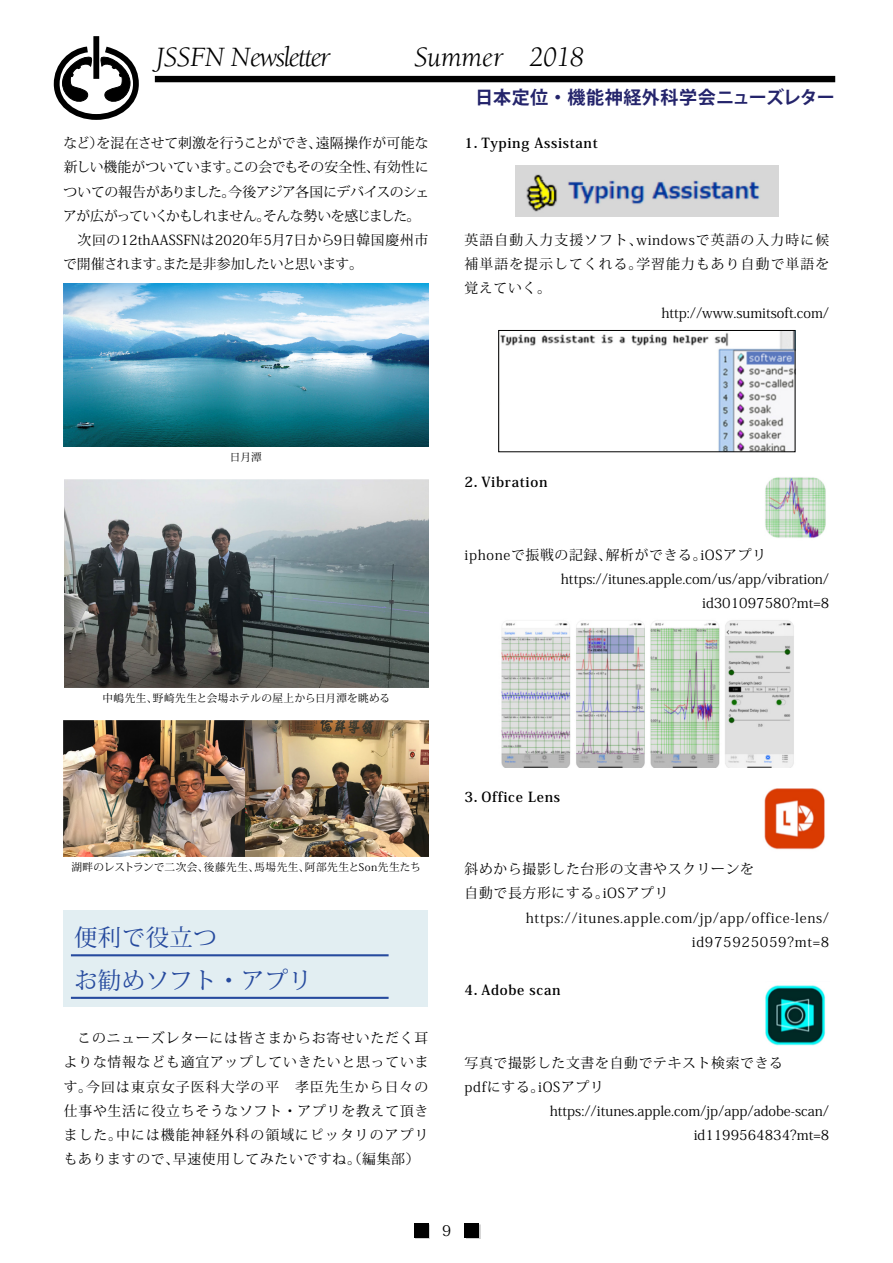
<style>
.page{position:relative;width:893px;height:1263px;background:#fff}
.page>*{position:absolute;margin:0;border:0;box-sizing:border-box;transform-origin:0 0}
.t1{font:italic 28.65px "Berkeley";letter-spacing:-.06em;color:#000}
.t2{font:italic 28.65px "Berkeley";letter-spacing:-.01em;color:#000}
.t3{font:23.4px/42.5px "Koz Min Pro";letter-spacing:.02em;color:#264a9e}
.t4{font:700 18px "Koz Go Pro";letter-spacing:.03em;color:#24246b}
.t5{font:14.85px "Koz Min Pro";color:#000}
.t6{font:13.8px/24.2px "Koz Min Pro";letter-spacing:.05em;color:#000}
.t7{font:13.8px/24.2px "Koz Min Pro";color:#000;text-align:right}
.t8{font:13.8px/24.2px "Koz Min Pro";letter-spacing:.08em;color:#000}
.t9{font:700 13.8px "Koz Min Pro";letter-spacing:.05em;color:#000}
.t10{font:13.8px "Koz Min Pro";letter-spacing:.01em;color:#000}
.t11{font:13.8px/24.2px "Koz Min Pro";letter-spacing:-.025em;color:#000}
.t12{font:13.8px "Koz Min Pro";letter-spacing:-.02em;color:#000}
.t13{font:13.8px "Koz Min Pro";letter-spacing:-.05em;color:#000}
.t14{font:13.8px "Koz Min Pro";letter-spacing:-.015em;color:#000}
.t15{font:13.8px "Koz Min Pro";letter-spacing:-.06em;color:#000}
.t16{font:13.8px "Koz Min Pro";letter-spacing:.085em;color:#000}
.t17{font:13.8px "Koz Min Pro";letter-spacing:-.035em;color:#000}
.t18{font:13.8px "Koz Min Pro";letter-spacing:.025em;color:#000}
.t19{font:10.65px "Koz Min Pro";letter-spacing:.04em;color:#000}
.t20{font:10.65px "Koz Min Pro";color:#000}
</style>
<div class="page">
<div style="left:415px;top:1224px;width:15px;height:15px;background:#000"></div>
<div style="left:414px;top:1223px;width:14px;height:14px;background:#000"></div>
<div style="left:466px;top:1224px;width:14px;height:15px;background:#000"></div>
<div style="left:465px;top:1223px;width:14px;height:14px;background:#000"></div>
<div style="left:63px;top:910px;width:365px;height:97px;background:#e2eef2"></div>
<img style="left:64px;top:283px;width:364px;height:164px">
<img style="left:64px;top:479px;width:364px;height:208px">
<img style="left:64px;top:720px;width:364px;height:137px">
<img style="left:500px;top:332px;width:293px;height:118px">
<div style="left:498px;top:330px;width:297px;height:122px;border:1px solid #000"></div>
<svg style="left:53px;top:36px;width:86px;height:84px"></svg>
<div style="left:155px;top:76px;width:680px;height:6px;background:#000"></div>
<hr style="left:71px;top:954px;width:318px;height:2px;background:#264a9e">
<hr style="left:71px;top:997px;width:318px;height:2px;background:#264a9e">
<img style="left:515px;top:166px;width:263px;height:50px">
<img style="left:765px;top:477px;width:61px;height:61px">
<img style="left:764px;top:788px;width:61px;height:62px">
<img style="left:765px;top:985px;width:61px;height:61px">
<img style="left:501px;top:620px;width:293px;height:147px">
<h1 class="t1" style="left:156px;top:43px;width:176px">JSSFN Newsletter</h1>
<h1 class="t2" style="left:415px;top:43px;width:90px">Summer</h1>
<h1 class="t2" style="left:530px;top:43px;width:56px">2018</h1>
<h3 class="t4" style="left:475px;top:86px;width:361px">日本定位・機能神経外科学会ニューズレター</h3>
<p class="t6" style="left:64px;top:131px;width:41px">など）</p>
<p class="t18" style="left:316px;top:133px;width:114px">遠隔操作が可能な</p>
<p class="t14" style="left:97px;top:133px;width:227px">を混在させて刺激を行うことができ、</p>
<p class="t6" style="left:373px;top:155px;width:57px">有効性に</p>
<p class="t12" style="left:64px;top:158px;width:317px">新しい機能がついていますこの会でもその安全性、</p>
<p class="t11" style="left:226px;top:155px;width:205px">。<br>今後アジア各国にデバイスのシェ</p>
<p class="t11" style="left:64px;top:179px;width:173px">ついての報告がありました。</p>
<p class="t17" style="left:263px;top:206px;width:159px">そんな勢いを感じました。</p>
<p class="t15" style="left:63px;top:206px;width:209px">アが広がっていくかもしれません。</p>
<p class="t10" style="left:78px;top:230px;width:352px">次回の12thAASSFNは2020年5月7日から9日韓国慶州市</p>
<p class="t13" style="left:163px;top:254px;width:202px">また是非参加したいと思います。</p>
<p class="t13" style="left:63px;top:254px;width:108px">で開催されます。</p>
<p class="t9" style="left:481px;top:133px;width:118px">Typing Assistant</p>
<p class="t9" style="left:465px;top:133px;width:25px">1．</p>
<p class="t8" style="left:636px;top:227px;width:194px;text-indent:-172px">英語自動入力支援ソフト、<br>学習能力もあり自動で単語を</p>
<p class="t16" style="left:636px;top:230px;width:194px">windowsで英語の入力時に候</p>
<p class="t8" style="left:465px;top:252px;width:179px">補単語を提示してくれる。覚えていく。</p>
<p class="t7" style="left:661px;top:300px;width:169px">http://www.sumitsoft.com/</p>
<p class="t19" style="left:230px;top:450px;width:33px">日月潭</p>
<p class="t19" style="left:102px;top:690px;width:57px">中嶋先生、</p>
<p class="t19" style="left:153px;top:690px;width:239px">野崎先生と会場ホテルの屋上から日月潭を眺める</p>
<p class="t9" style="left:481px;top:472px;width:67px">Vibration</p>
<p class="t9" style="left:465px;top:472px;width:25px">2．</p>
<p class="t6" style="left:700px;top:542px;width:67px">iOSアプリ</p>
<p class="t6" style="left:606px;top:542px;width:102px">解析ができる。</p>
<p class="t6" style="left:465px;top:542px;width:149px">iphoneで振戦の記録、</p>
<p class="t7" style="left:561px;top:566px;width:270px">https://itunes.apple.com/us/app/vibration/</p>
<p class="t7" style="left:702px;top:590px;width:128px">id301097580?mt 8=</p>
<p class="t9" style="left:481px;top:786px;width:80px">Office Lens</p>
<p class="t9" style="left:465px;top:786px;width:25px">3．</p>
<p class="t19" style="left:204px;top:860px;width:57px">後藤先生、</p>
<p class="t20" style="left:71px;top:860px;width:139px">湖畔のレストランで二次会、</p>
<p class="t19" style="left:254px;top:860px;width:57px">馬場先生、</p>
<p class="t19" style="left:305px;top:860px;width:117px">阿部先生とSon先生たち</p>
<h2 class="t3" style="left:74px;top:915px;width:240px">便利で役立つ<br>お勧めソフト・アプリ</h2>
<p class="t6" style="left:64px;top:1025px;width:366px;text-align:right">このニューズレターには皆さまからお寄せいただく耳よりな情報なども適宜アップしていきたいと思っていま今回は東京女子医科大学の平　孝臣先生から日々の</p>
<p class="t6" style="left:64px;top:1074px;width:30px">す。</p>
<p class="t6" style="left:64px;top:1098px;width:366px">仕事や生活に役立ちそうなソフト・アプリを教えて頂き</p>
<p class="t8" style="left:116px;top:1122px;width:314px">中には機能神経外科の領域にピッタリのアプリ</p>
<p class="t6" style="left:64px;top:1122px;width:60px">ました。</p>
<p class="t6" style="left:173px;top:1146px;width:248px">早速使用してみたいですね。（編集部(</p>
<p class="t6" style="left:64px;top:1146px;width:117px">もありますので、</p>
<p class="t6" style="left:603px;top:856px;width:153px;text-indent:-138px">斜めから撮影した台形の文書やスクリーンをiOSアプリ</p>
<p class="t6" style="left:465px;top:881px;width:146px">自動で長方形にする。</p>
<p class="t6" style="left:526px;top:905px;width:305px">https://itunes.apple.com/jp/app/office-lens/</p>
<p class="t6" style="left:692px;top:929px;width:139px">id975925059?mt 8=</p>
<p class="t9" style="left:481px;top:980px;width:80px">Adobe scan</p>
<p class="t9" style="left:465px;top:980px;width:25px">4．</p>
<p class="t6" style="left:538px;top:1050px;width:246px;text-indent:-74px">写真で撮影した文書を自動でテキスト検索できるiOSアプリ</p>
<p class="t6" style="left:465px;top:1074px;width:81px">pdfにする。</p>
<p class="t7" style="left:550px;top:1098px;width:281px">https://itunes.apple.com/jp/app/adobe-scan/ id1199564834?mt 8=</p>
<p class="t5" style="left:442px;top:1220px;width:11px">9</p>
</div>
